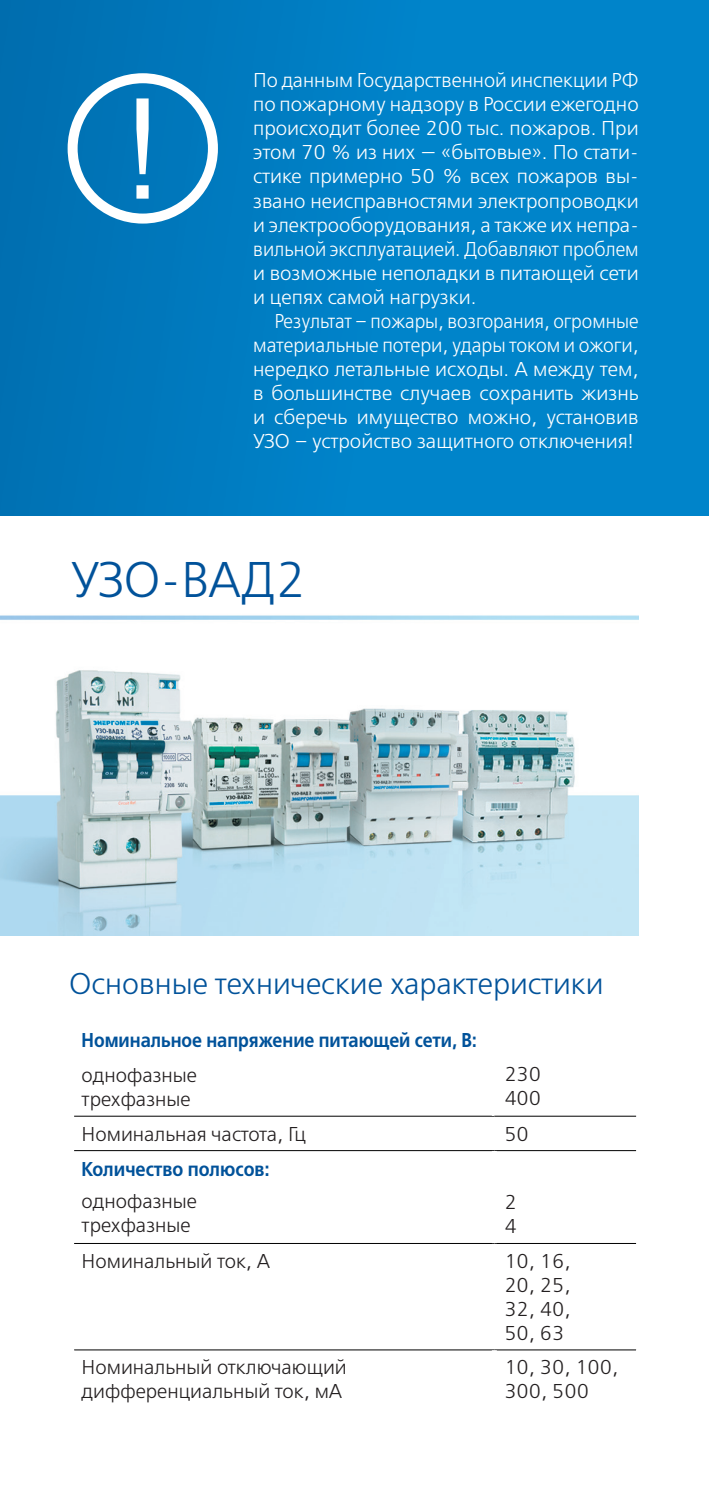
<style>
.page{position:relative;width:709px;height:1489px;background:#fff}
.page>*{position:absolute;margin:0;border:0;box-sizing:border-box;transform-origin:0 0}
.t1{font:50px "Free Set C";letter-spacing:-.005em;color:#01529a}
.t2{font:30px "Free Set C";color:#01529a}
.t3{font:20px/24px "Free Set C";color:#fff;text-align:justify}
.t4{font:20px/24px "Free Set C";color:#fff;text-align:justify;scale:.93 1}
.t5{font:20px/24px "Free Set C";color:#231f20}
.t6{font:700 20px "Free Set C";color:#01529a;scale:.88 1}
.t7{font:700 20px "Free Set C";color:#01529a;scale:.9 1}
</style>
<div class="page">
<img style="left:0;top:615px;width:639px;height:320px">
<img style="left:0;top:0;width:709px;height:516px">
<hr style="left:74px;top:1115px;width:420px;height:1px;background:#000">
<hr style="left:74px;top:1150px;width:420px;height:1px;background:#000">
<hr style="left:74px;top:1242px;width:420px;height:1px;background:#000">
<hr style="left:494px;top:1115px;width:142px;height:1px;background:#000">
<hr style="left:494px;top:1150px;width:142px;height:1px;background:#000">
<hr style="left:494px;top:1242px;width:142px;height:1px;background:#000">
<div style="left:492px;top:1150px;width:5px;height:34px;background:#fff"></div>
<hr style="left:74px;top:1349px;width:420px;height:1px;background:#000">
<hr style="left:494px;top:1349px;width:142px;height:1px;background:#000">
<div style="left:68px;top:73px;width:150px;height:150px;border:10px solid #fff;border-radius:50%"></div>
<svg style="left:136px;top:98px;width:13px;height:101px"></svg>
<p class="t3" style="left:253px;top:69px;width:387px">По данным Государственной инспекции РФ по пожарному надзору в России ежегодно происходит более 200 тыс. пожаров. При этом 70 % из них — «бытовые». По стати&shy;стике примерно 50 % всех пожаров вы&shy;звано неисправностями электропроводки и электрооборудования, а также их непра&shy;вильной эксплуатацией. Добавляют проблем и возможные неполадки в питающей сети и цепях самой нагрузки.</p>
<p class="t4" style="left:253px;top:309px;width:416px;text-indent:21px">Результат – пожары, возгорания, огромные материальные потери, удары током и ожоги, нередко летальные исходы. А между тем, в большинстве случаев сохранить жизнь и сберечь имущество можно, установив УЗО – устройство защитного отключения!</p>
<h1 class="t1" style="left:71px;top:553px;width:236px">УЗО-ВАД2</h1>
<h2 class="t2" style="left:69px;top:968px;width:536px">Основные технические характеристики</h2>
<p class="t6" style="left:82px;top:1028px;width:450px">Номинальное напряжение питающей сети, В:</p>
<p class="t5" style="left:82px;top:1064px;width:117px">однофазные трехфазные</p>
<p class="t5" style="left:504px;top:1062px;width:38px">230<br>400</p>
<p class="t5" style="left:82px;top:1122px;width:226px">Номинальная частота, Гц</p>
<p class="t5" style="left:504px;top:1122px;width:26px">50</p>
<p class="t7" style="left:82px;top:1157px;width:210px">Количество полюсов:</p>
<p class="t5" style="left:82px;top:1190px;width:117px">однофазные трехфазные</p>
<p class="t5" style="left:504px;top:1191px;width:14px">2<br>4</p>
<p class="t5" style="left:82px;top:1249px;width:190px">Номинальный ток, А</p>
<p class="t5" style="left:504px;top:1249px;width:68px;text-align:justify">10, 16, 20, 25, 32, 40, 50, 63</p>
<p class="t5" style="left:82px;top:1356px;width:267px">Номинальный отключающий дифференциальный ток, мА</p>
<p class="t5" style="left:504px;top:1356px;width:116px">10, 30, 100,<br>300, 500</p>
</div>
